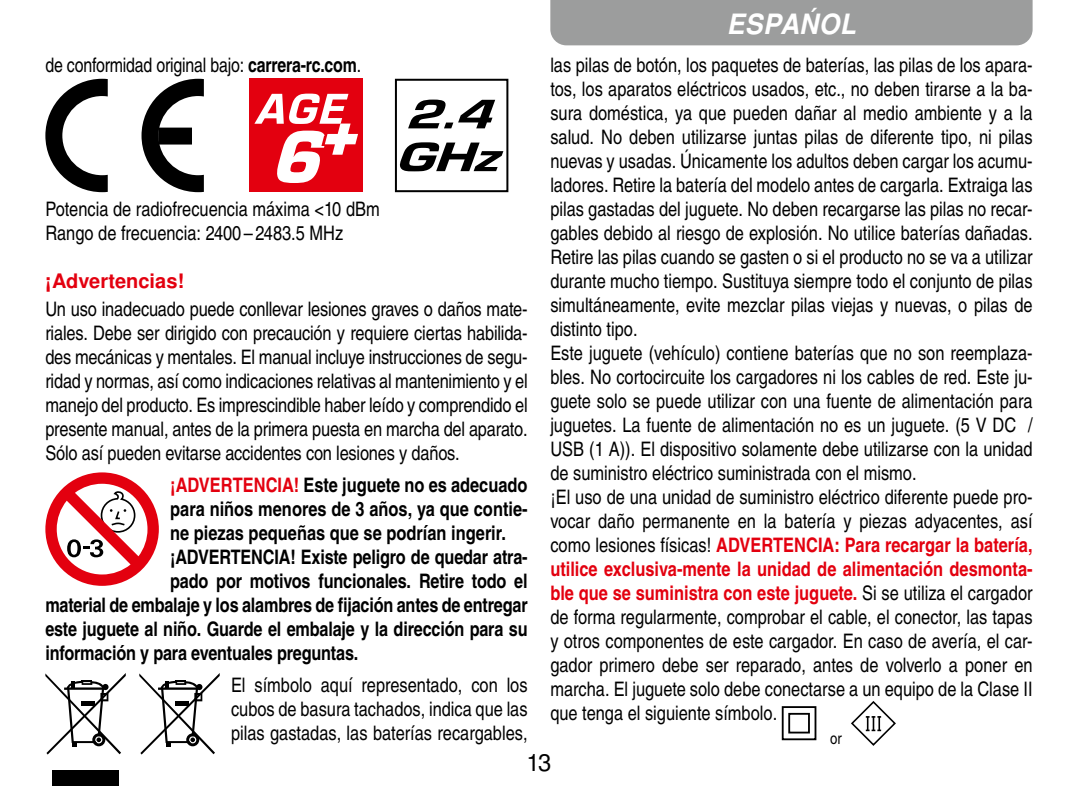
<style>
.page{position:relative;width:1078px;height:794px;background:#fff}
.page>*{position:absolute;margin:0;border:0;box-sizing:border-box;transform-origin:0 0}
.t1{font:italic 700 28px "Nimbus San LOT";letter-spacing:.015em;color:#fff;scale:.94 1}
.t2{font:24px "Nimbus San LOT";color:#000}
.t3{font:20px/24px "Nimbus San LOT Reg Con";color:#000;text-align:justify}
.t4{font:20px "Nimbus San LOT Bol Con";letter-spacing:-.01em;color:#000}
.t5{font:20px/24px "Nimbus San LOT Bol Con";color:#e3000f;text-align:justify}
.t6{font:700 20px "Nimbus San LOT";color:#e3000f}
.t7{font:16px "Nimbus San LOT Reg Con";color:#000}
.s1{font-family:"Nimbus San LOT Reg Con";color:#000}
.s2{font-family:"Nimbus San LOT Bol Con"}
.s3{color:#e3000f}
</style>
<div class="page">
<svg style="left:45px;top:79px;width:63px;height:113px"></svg>
<svg style="left:141px;top:79px;width:63px;height:113px"></svg>
<div style="left:249px;top:79px;width:114px;height:113px;background:#e3000f"></div>
<svg style="left:254px;top:94px;width:104px;height:89px"></svg>
<svg style="left:394px;top:78px;width:115px;height:115px"></svg>
<svg style="left:45px;top:472px;width:114px;height:114px"></svg>
<div style="left:52px;top:770px;width:66px;height:16px;background:#000"></div>
<svg style="left:45px;top:673px;width:81px;height:81px"></svg>
<svg style="left:139px;top:673px;width:81px;height:81px"></svg>
<svg style="left:781px;top:706px;width:36px;height:35px"></svg>
<svg style="left:851px;top:701px;width:45px;height:45px"></svg>
<div style="left:550px;top:0;width:482px;height:45px;background:#9c9d9d"></div>
<h1 class="t1" style="left:726px;top:8px;width:139px">ESPAŃOL</h1>
<p class="t3" style="left:550px;top:53px;width:483px;text-align:left">las pilas de botón, los paquetes de baterías, las pilas de los apara&shy;tos, los aparatos eléctricos usados, etc., no deben tirarse a la ba&shy;sura doméstica, ya que pueden dañar al medio ambiente y a la salud. No deben utilizarse juntas pilas de diferente tipo, ni pilas nuevas y usadas. Únicamente los adultos deben cargar los acumu&shy;ladores. Retire la batería del modelo antes de cargarla. Extraiga las pilas gastadas del juguete. No deben recargarse las pilas no recar&shy;gables debido al riesgo de explosión. No utilice baterías dañadas.<br>Retire las pilas cuando se gasten o si el producto no se va a utilizar durante mucho tiempo. Sustituya siempre todo el conjunto de pilas simultáneamente, evite mezclar pilas viejas y nuevas, o pilas de distinto tipo.<br>Este juguete (vehículo) contiene baterías que no son reemplaza&shy;bles. No cortocircuite los cargadores ni los cables de red. Este ju&shy;guete solo se puede utilizar con una fuente de alimentación para juguetes. La fuente de alimentación no es un juguete. (5 V DC / USB (1 A)). El dispositivo solamente debe utilizarse con la unidad de suministro eléctrico suministrada con el mismo.<br>¡El uso de una unidad de suministro eléctrico diferente puede pro&shy;vocar daño permanente en la batería y piezas adyacentes, así</p>
<p class="t5" style="left:550px;top:534px;width:483px"><span class="s1">como lesiones físicas!</span> ADVERTENCIA: Para recargar la batería, utilice exclusiva-mente la unidad de alimentación desmonta&shy;ble que se suministra con este juguete. <span class="s1">Si se utiliza el cargador</span></p>
<p class="t3" style="left:550px;top:605px;width:483px">de forma regularmente, comprobar el cable, el conector, las tapas y otros componentes de este cargador. En caso de avería, el car&shy;gador primero debe ser reparado, antes de volverlo a poner en marcha. El juguete solo debe conectarse a un equipo de la Clase II que tenga el siguiente símbolo.</p>
<p class="t7" style="left:829px;top:729px;width:13px">or</p>
<p class="t2" style="left:526px;top:748px;width:27px">13</p>
<p class="t3" style="left:45px;top:53px;width:317px">de conformidad original bajo: <span class="s2">carrera-rc.com</span>.</p>
<p class="t3" style="left:45px;top:197px;width:336px">Potencia de radiofrecuencia máxima &lt;10 dBm<br>Rango de frecuencia: 2400 – 2483.5 MHz</p>
<p class="t6" style="left:45px;top:269px;width:140px">¡Advertencias!</p>
<p class="t3" style="left:45px;top:297px;width:483px">Un uso inadecuado puede conllevar lesiones graves o daños mate&shy;riales. Debe ser dirigido con precaución y requiere ciertas habilida&shy;des mecánicas y mentales. El manual incluye instrucciones de segu&shy;ridad y normas, así como indicaciones relativas al mantenimiento y el manejo del producto. Es imprescindible haber leído y comprendido el presente manual, antes de la primera puesta en marcha del aparato.<br>Sólo así pueden evitarse accidentes con lesiones y daños.</p>
<p class="t4" style="left:170px;top:473px;width:359px"><span class="s3">¡ADVERTENCIA!</span> Este juguete no es adecuado</p>
<p class="t4" style="left:170px;top:497px;width:359px">para niños menores de 3 años, ya que contie-</p>
<p class="t4" style="left:170px;top:521px;width:337px">ne piezas pequeñas que se podrían ingerir.</p>
<p class="t4" style="left:170px;top:545px;width:359px">¡ADVERTENCIA! Existe peligro de quedar atra-</p>
<p class="t4" style="left:170px;top:569px;width:359px">pado por motivos funcionales. Retire todo el</p>
<p class="t4" style="left:45px;top:593px;width:483px">material de embalaje y los alambres de fijación antes de entregar</p>
<p class="t4" style="left:45px;top:617px;width:483px">este juguete al niño. Guarde el embalaje y la dirección para su</p>
<p class="t4" style="left:45px;top:641px;width:314px">información y para eventuales preguntas.</p>
<p class="t3" style="left:231px;top:673px;width:298px">El símbolo aquí representado, con los cubos de basura tachados, indica que las pilas gastadas, las baterías recargables,</p>
</div>
